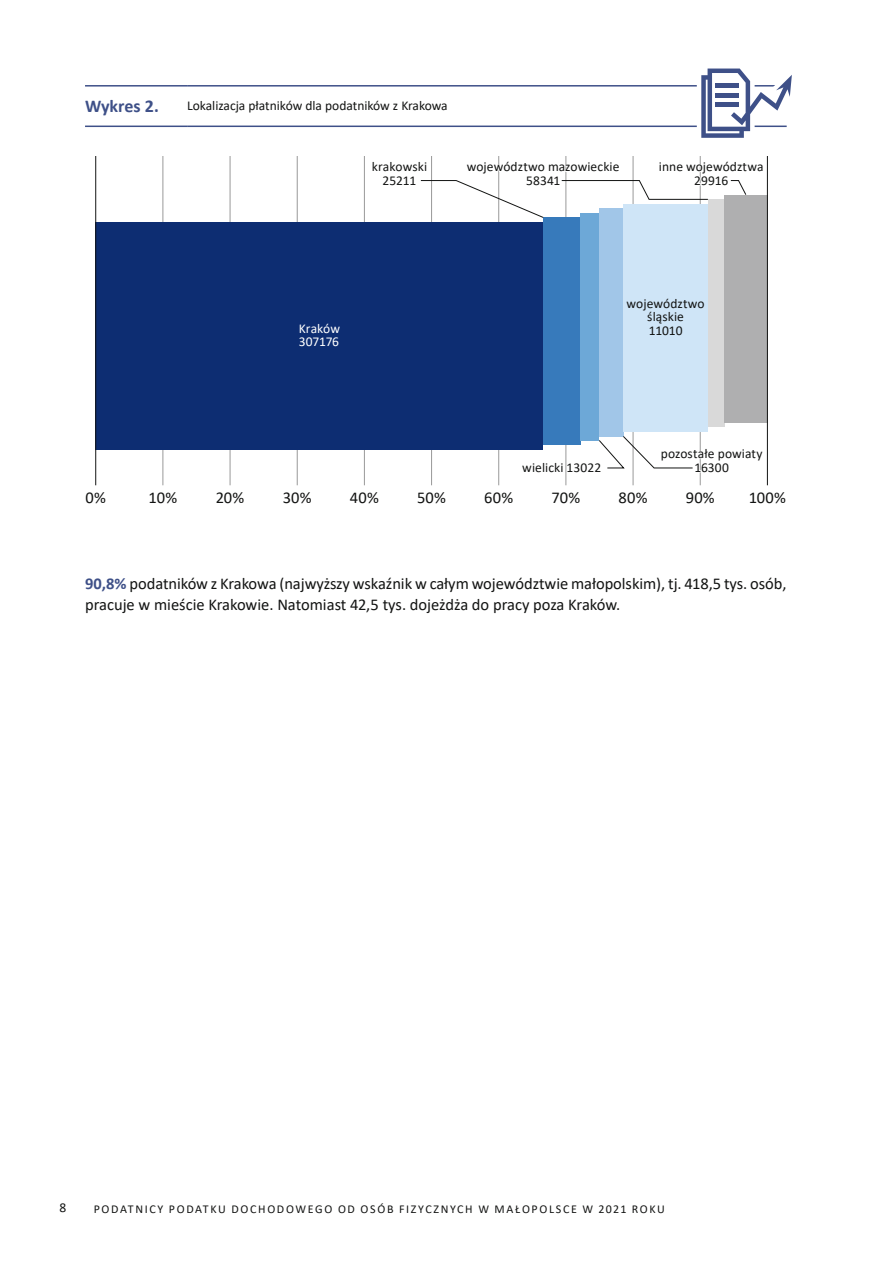
<style>
.page{position:relative;width:893px;height:1263px;background:#fff}
.page>*{position:absolute;margin:0;border:0;box-sizing:border-box;transform-origin:0 0}
.Wykres_Mapa_nr{font:700 18px "Calibri";color:#3e5088}
.Paragraf{font:16.5px/21px "Calibri";letter-spacing:-.005em;color:#131413}
.Wykres_Mapa_opis{font:13.5px/13.5px "Calibri";color:#131413;text-align:center}
.t1{font:13.5px/13.5px "Calibri";color:#fff}
.t2{font:12px "Calibri";letter-spacing:.14em;color:#131413}
.s1{font-weight:700;color:#3e5088}
</style>
<div class="page">
<hr style="left:85px;top:85px;width:102px;height:2px;background:#3e5088">
<hr style="left:187px;top:85px;width:600px;height:2px;background:#3e5088">
<hr style="left:85px;top:126px;width:102px;height:1px;background:#3e5088">
<hr style="left:187px;top:126px;width:600px;height:1px;background:#3e5088">
<hr style="left:163px;top:156px;width:1px;height:329px;background:#999">
<hr style="left:230px;top:156px;width:1px;height:329px;background:#999">
<hr style="left:297px;top:156px;width:1px;height:329px;background:#999">
<hr style="left:364px;top:156px;width:1px;height:329px;background:#999">
<hr style="left:431px;top:156px;width:1px;height:329px;background:#999">
<hr style="left:498px;top:156px;width:1px;height:329px;background:#999">
<hr style="left:566px;top:156px;width:1px;height:329px;background:#999">
<hr style="left:633px;top:156px;width:1px;height:329px;background:#999">
<hr style="left:700px;top:156px;width:1px;height:329px;background:#999">
<div style="left:96px;top:222px;width:447px;height:228px;background:#0d2d72"></div>
<div style="left:543px;top:217px;width:37px;height:228px;background:#377abb"></div>
<div style="left:580px;top:213px;width:19px;height:227px;background:#6da8d7"></div>
<div style="left:599px;top:208px;width:24px;height:228px;background:#a1c6e8"></div>
<div style="left:623px;top:204px;width:85px;height:228px;background:#cfe5f7"></div>
<div style="left:708px;top:199px;width:16px;height:228px;background:#d9d9d9"></div>
<div style="left:724px;top:195px;width:43px;height:227px;background:#afafb0"></div>
<hr style="left:95px;top:156px;width:1px;height:329px;background:#131413">
<hr style="left:767px;top:156px;width:1px;height:329px;background:#131413">
<svg style="left:599px;top:436px;width:102px;height:38px"></svg>
<svg style="left:420px;top:156px;width:327px;height:62px"></svg>
<svg style="left:697px;top:68px;width:95px;height:70px"></svg>
<p class="Wykres_Mapa_nr" style="left:85px;top:93px;width:75px">Wykres 2.</p>
<p class="Wykres_Mapa_opis" style="left:187px;top:98px;width:262px">Lokalizacja płatników dla podatników z Krakowa</p>
<p class="Wykres_Mapa_opis" style="left:372px;top:160px;width:57px">krakowski<br>25211</p>
<p class="Wykres_Mapa_opis" style="left:467px;top:160px;width:154px">województwo mazowieckie<br>58341</p>
<p class="Wykres_Mapa_opis" style="left:659px;top:160px;width:106px">inne województwa<br>29916</p>
<p class="t1" style="left:299px;top:321px;width:43px">Kraków<br>307176</p>
<p class="Wykres_Mapa_opis" style="left:627px;top:296px;width:80px">województwo śląskie<br>11010</p>
<p class="Wykres_Mapa_opis" style="left:522px;top:460px;width:80px">wielicki 13022</p>
<p class="Wykres_Mapa_opis" style="left:661px;top:447px;width:103px">pozostałe powiaty<br>16300</p>
<p class="Paragraf" style="left:86px;top:486px;width:22px">0%</p>
<p class="Paragraf" style="left:149px;top:486px;width:30px">10%</p>
<p class="Paragraf" style="left:216px;top:486px;width:30px">20%</p>
<p class="Paragraf" style="left:283px;top:486px;width:30px">30%</p>
<p class="Paragraf" style="left:350px;top:486px;width:31px">40%</p>
<p class="Paragraf" style="left:417px;top:486px;width:30px">50%</p>
<p class="Paragraf" style="left:484px;top:486px;width:30px">60%</p>
<p class="Paragraf" style="left:552px;top:486px;width:30px">70%</p>
<p class="Paragraf" style="left:619px;top:486px;width:30px">80%</p>
<p class="Paragraf" style="left:686px;top:486px;width:30px">90%</p>
<p class="Paragraf" style="left:749px;top:486px;width:39px">100%</p>
<p class="Paragraf" style="left:85px;top:573px;width:703px"><span class="s1">90,8%</span> podatników z Krakowa (najwyższy wskaźnik w całym województwie małopolskim), tj. 418,5 tys. osób, pracuje w mieście Krakowie. Natomiast 42,5 tys. dojeżdża do pracy poza Kraków.</p>
<p class="Wykres_Mapa_opis" style="left:60px;top:1200px;width:8px">8</p>
<p class="t2" style="left:94px;top:1200px;width:573px">PODATNICY PODATKU DOCHODOWEGO OD OSÓB FIZYCZNYCH W MAŁOPOLSCE W 2021 ROKU</p>
</div>
